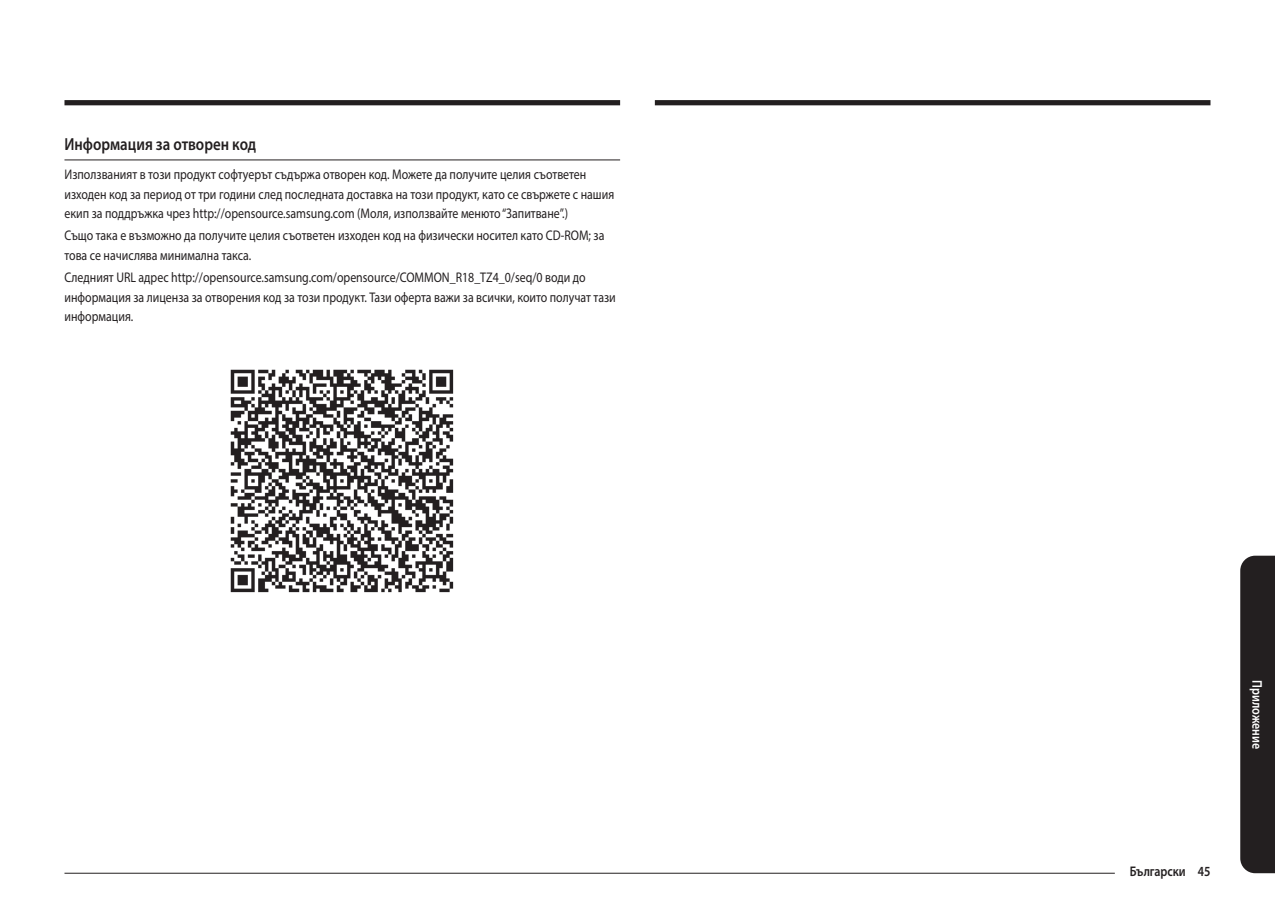
<style>
.page{position:relative;width:1275px;height:903px;background:#fff}
.page>*{position:absolute;margin:0;border:0;box-sizing:border-box;transform-origin:0 0}
.t1{font:600 17.5px "Myriad Pro";color:#231f20;scale:.85 1}
.t2{font:14px/19.6px "Myriad Pro";color:#231f20;scale:.85 1}
.t3{font:600 14px "Myriad Pro";color:#231f20;scale:.85 1}
.t4{font:600 14px "Myriad Pro";color:#fff;scale:.85 1}
</style>
<div class="page">
<hr style="left:64px;top:873px;width:1092px;height:1px;background:#231f20">
<div style="left:1115px;top:861px;width:95px;height:18px;background:#fff"></div>
<div style="left:1240px;top:556px;width:35px;height:317px;background:#231f20"></div>
<div style="left:64px;top:100px;width:556px;height:5px;background:#231f20"></div>
<div style="left:655px;top:100px;width:555px;height:5px;background:#231f20"></div>
<hr style="left:64px;top:159px;width:556px;height:1px;background:#231f20">
<img style="left:230px;top:369px;width:224px;height:224px">
<p class="t1" style="left:64px;top:133px;width:227px">Информация за отворен код</p>
<p class="t2" style="left:64px;top:164px;width:648px">Използваният в този продукт софтуерът съдържа отворен код. Можете да получите целия съответен изходен код за период от три години след последната доставка на този продукт, като се свържете с нашия екип за поддръжка чрез http://opensource.samsung.com (Моля, използвайте менюто “Запитване”.)</p>
<p class="t2" style="left:64px;top:226px;width:637px">Също така е възможно да получите целия съответен изходен код на физически носител като CD-ROM; за това се начислява минимална такса.</p>
<p class="t2" style="left:64px;top:267px;width:650px">Следният URL адрес http://opensource.samsung.com/opensource/COMMON_R18_TZ4_0/seq/0 води до информация за лиценза за отворения код за този продукт. Тази оферта важи за всички, които получат тази информация.</p>
<p class="t4" style="left:1266px;top:680px;width:82px;rotate:90deg">Приложение</p>
<p class="t3" style="left:1130px;top:863px;width:97px">Български 45</p>
</div>
